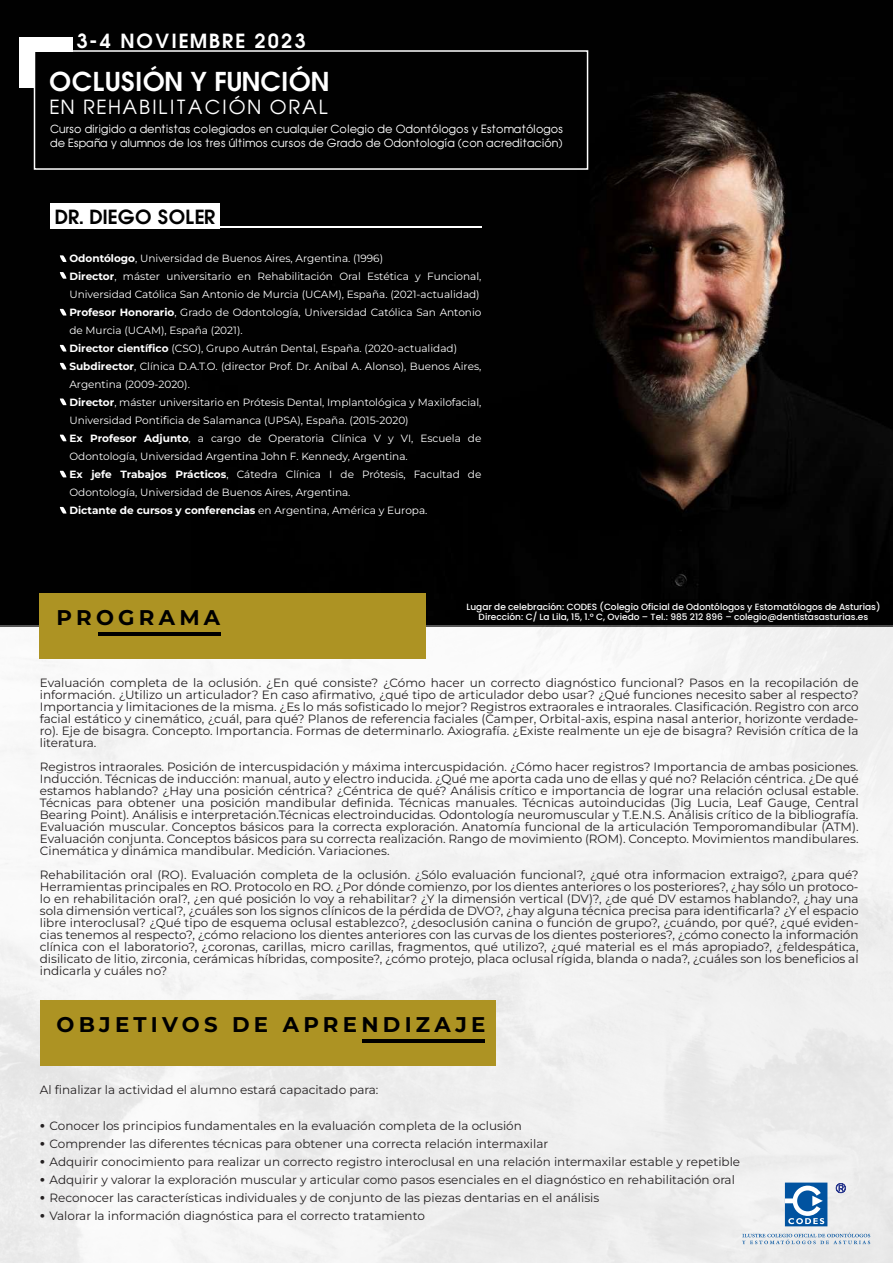
<style>
.page{position:relative;width:893px;height:1263px;background:#fff}
.page>*{position:absolute;margin:0;border:0;box-sizing:border-box;transform-origin:0 0}
.t1{font:700 24px "Avant Garde";color:#fff}
.t2{font:700 21.3px "Montserrat";letter-spacing:.2em;color:#000}
.t3{font:18px "Avant Garde";letter-spacing:.11em;color:#fff}
.t4{font:700 18px "Avant Garde";letter-spacing:.11em;color:#fff}
.t5{font:700 18px "Avant Garde";color:#000}
.t6{font:12px/12px "Montserrat";color:#231f20;text-align:justify}
.t7{font:10.5px/18px "Montserrat";color:#fff}
.t8{font:10.5px/13.5px "Avant Garde";color:#fff}
.t9{font:500 9px/10.8px "Poppins";color:#fff;text-align:center}
.s1{font-weight:700}
.s2{font-weight:700;font-size:15px}
</style>
<div class="page">
<div style="left:0;top:0;width:893px;height:626px;background:#010101"></div>
<img style="left:192px;top:76px;width:701px;height:518px">
<img style="left:0;top:626px;width:893px;height:637px">
<div style="left:34px;top:50px;width:554px;height:120px;border:2px solid #fff"></div>
<div style="left:40px;top:594px;width:386px;height:65px;background:#ad9323"></div>
<div style="left:50px;top:203px;width:170px;height:25px;background:#fff"></div>
<svg style="left:60px;top:255px;width:7px;height:7px"></svg>
<svg style="left:60px;top:272px;width:7px;height:7px"></svg>
<svg style="left:60px;top:309px;width:7px;height:6px"></svg>
<svg style="left:60px;top:345px;width:7px;height:6px"></svg>
<svg style="left:60px;top:363px;width:7px;height:6px"></svg>
<svg style="left:60px;top:398px;width:7px;height:7px"></svg>
<svg style="left:60px;top:435px;width:7px;height:6px"></svg>
<svg style="left:60px;top:471px;width:7px;height:6px"></svg>
<svg style="left:60px;top:507px;width:7px;height:6px"></svg>
<hr style="left:220px;top:226px;width:261px;height:2px;background:#fff">
<div style="left:19px;top:37px;width:15px;height:51px;background:#fff"></div>
<div style="left:19px;top:37px;width:54px;height:15px;background:#fff"></div>
<hr style="left:98px;top:632px;width:122px;height:4px;background:#000">
<div style="left:40px;top:1001px;width:455px;height:65px;background:#ad9323"></div>
<hr style="left:362px;top:1039px;width:122px;height:4px;background:#000">
<svg style="left:742px;top:1232px;width:128px;height:12px;background:#c5d2de"></svg>
<div style="left:785px;top:1182px;width:42px;height:44px;background:#0153a0"></div>
<svg style="left:785px;top:1185px;width:39px;height:39px"></svg>
<svg style="left:836px;top:1183px;width:10px;height:10px"></svg>
<h3 class="t4" style="left:76px;top:28px;width:231px">3-4 NOVIEMBRE 2023</h3>
<h1 class="t1" style="left:49px;top:65px;width:282px">OCLUSIÓN Y FUNCIÓN</h1>
<h3 class="t3" style="left:50px;top:96px;width:280px">EN REHABILITACIÓN ORAL</h3>
<p class="t8" style="left:50px;top:123px;width:514px">Curso dirigido a dentistas colegiados en cualquier Colegio de Odontólogos y Estomatólogos de España y alumnos de los tres últimos cursos de Grado de Odontología (con acreditación)</p>
<h3 class="t5" style="left:55px;top:204px;width:162px">DR. DIEGO SOLER</h3>
<p class="t7" style="left:69px;top:249px;width:414px"><span class="s1">Odontólogo</span>, Universidad de Buenos Aires, Argentina. (1996)<br><span class="s1">Director</span>, máster universitario en Rehabilitación Oral Estética y Funcional, Universidad Católica San Antonio de Murcia (UCAM), España. (2021-actualidad)<br><span class="s1">Profesor Honorario</span>, Grado de Odontología, Universidad Católica San Antonio de Murcia (UCAM), España (2021).<br><span class="s1">Director científico</span> (CSO), Grupo Autrán Dental, España. (2020-actualidad)<br><span class="s1">Subdirector</span>, Clínica D.A.T.O. (director Prof. Dr. Aníbal A. Alonso), Buenos Aires, Argentina (2009-2020).<br><span class="s1">Director</span>, máster universitario en Prótesis Dental, Implantológica y Maxilofacial, Universidad Pontificia de Salamanca (UPSA), España. (2015-2020)<br><span class="s1">Ex Profesor Adjunto</span>, a cargo de Operatoria Clínica V y VI, Escuela de Odontología, Universidad Argentina John F. Kennedy, Argentina.<br><span class="s1">Ex jefe Trabajos Prácticos</span>, Cátedra Clínica I de Prótesis, Facultad de Odontología, Universidad de Buenos Aires, Argentina.<br><span class="s1">Dictante de cursos y conferencias</span> en Argentina, América y Europa.</p>
<h2 class="t2" style="left:56px;top:603px;width:165px">PROGRAMA</h2>
<p class="t9" style="left:466px;top:601px;width:416px">Lugar de celebración: CODES (Colegio Oficial de Odontólogos y Estomatólogos de Asturias)<br>Dirección: C/ La Lila, 15, 1.º C, Oviedo – Tel.: 985 212 896 – colegio@dentistasasturias.es</p>
<p class="t6" style="left:40px;top:676px;width:820px">Evaluación completa de la oclusión. ¿En qué consiste? ¿Cómo hacer un correcto diagnóstico funcional? Pasos en la recopilación de información. ¿Utilizo un articulador? En caso afirmativo, ¿qué tipo de articulador debo usar? ¿Qué funciones necesito saber al respecto?<br>Importancia y limitaciones de la misma. ¿Es lo más sofisticado lo mejor? Registros extraorales e intraorales. Clasificación. Registro con arco facial estático y cinemático, ¿cuál, para qué? Planos de referencia faciales (Camper, Orbital-axis, espina nasal anterior, horizonte verdade&shy;ro). Eje de bisagra. Concepto. Importancia. Formas de determinarlo. Axiografía. ¿Existe realmente un eje de bisagra? Revisión crítica de la literatura.</p>
<p class="t6" style="left:40px;top:760px;width:820px">Registros intraorales. Posición de intercuspidación y máxima intercuspidación. ¿Cómo hacer registros? Importancia de ambas posiciones.<br>Inducción. Técnicas de inducción: manual, auto y electro inducida. ¿Qué me aporta cada uno de ellas y qué no? Relación céntrica. ¿De qué estamos hablando? ¿Hay una posición céntrica? ¿Céntrica de qué? Análisis crítico e importancia de lograr una relación oclusal estable.<br>Técnicas para obtener una posición mandibular definida. Técnicas manuales. Técnicas autoinducidas (Jig Lucia, Leaf Gauge, Central Bearing Point). Análisis e interpretación.Técnicas electroinducidas. Odontología neuromuscular y T.E.N.S. Análisis crítico de la bibliografía.<br>Evaluación muscular. Conceptos básicos para la correcta exploración. Anatomía funcional de la articulación Temporomandibular (ATM).<br>Evaluación conjunta. Conceptos básicos para su correcta realización. Rango de movimiento (ROM). Concepto. Movimientos mandibulares.<br>Cinemática y dinámica mandibular. Medición. Variaciones.</p>
<p class="t6" style="left:40px;top:868px;width:820px">Rehabilitación oral (RO). Evaluación completa de la oclusión. ¿Sólo evaluación funcional?, ¿qué otra informacion extraigo?, ¿para qué?<br>Herramientas principales en RO. Protocolo en RO. ¿Por dónde comienzo, por los dientes anteriores o los posteriores?, ¿hay sólo un protoco&shy;lo en rehabilitación oral?, ¿en qué posición lo voy a rehabilitar? ¿Y la dimensión vertical (DV)?, ¿de qué DV estamos hablando?, ¿hay una sola dimensión vertical?, ¿cuáles son los signos clínicos de la pérdida de DVO?, ¿hay alguna técnica precisa para identificarla? ¿Y el espacio libre interoclusal? ¿Qué tipo de esquema oclusal establezco?, ¿desoclusión canina o función de grupo?, ¿cuándo, por qué?, ¿qué eviden&shy;cias tenemos al respecto?, ¿cómo relaciono los dientes anteriores con las curvas de los dientes posteriores?, ¿cómo conecto la información clínica con el laboratorio?, ¿coronas, carillas, micro carillas, fragmentos, qué utilizo?, ¿qué material es el más apropiado?, ¿feldespática, disilicato de litio, zirconia, cerámicas híbridas, composite?, ¿cómo protejo, placa oclusal rígida, blanda o nada?, ¿cuáles son los beneficios al indicarla y cuáles no?</p>
<h2 class="t2" style="left:56px;top:1010px;width:430px">OBJETIVOS DE APRENDIZAJE</h2>
<p class="t6" style="left:40px;top:1084px;width:340px">Al finalizar la actividad el alumno estará capacitado para:</p>
<p class="t6" style="left:40px;top:1120px;width:483px"><span class="s2">•</span> Conocer los principios fundamentales en la evaluación completa de la oclusión</p>
<p class="t6" style="left:40px;top:1138px;width:510px"><span class="s2">•</span> Comprender las diferentes técnicas para obtener una correcta relación intermaxilar</p>
<p class="t6" style="left:40px;top:1156px;width:702px"><span class="s2">•</span> Adquirir conocimiento para realizar un correcto registro interoclusal en una relación intermaxilar estable y repetible</p>
<p class="t6" style="left:40px;top:1174px;width:697px"><span class="s2">•</span> Adquirir y valorar la exploración muscular y articular como pasos esenciales en el diagnóstico en rehabilitación oral</p>
<p class="t6" style="left:40px;top:1192px;width:561px"><span class="s2">•</span> Reconocer las características individuales y de conjunto de las piezas dentarias en el análisis</p>
<p class="t6" style="left:40px;top:1210px;width:387px"><span class="s2">•</span> Valorar la información diagnóstica para el correcto tratamiento</p>
</div>
